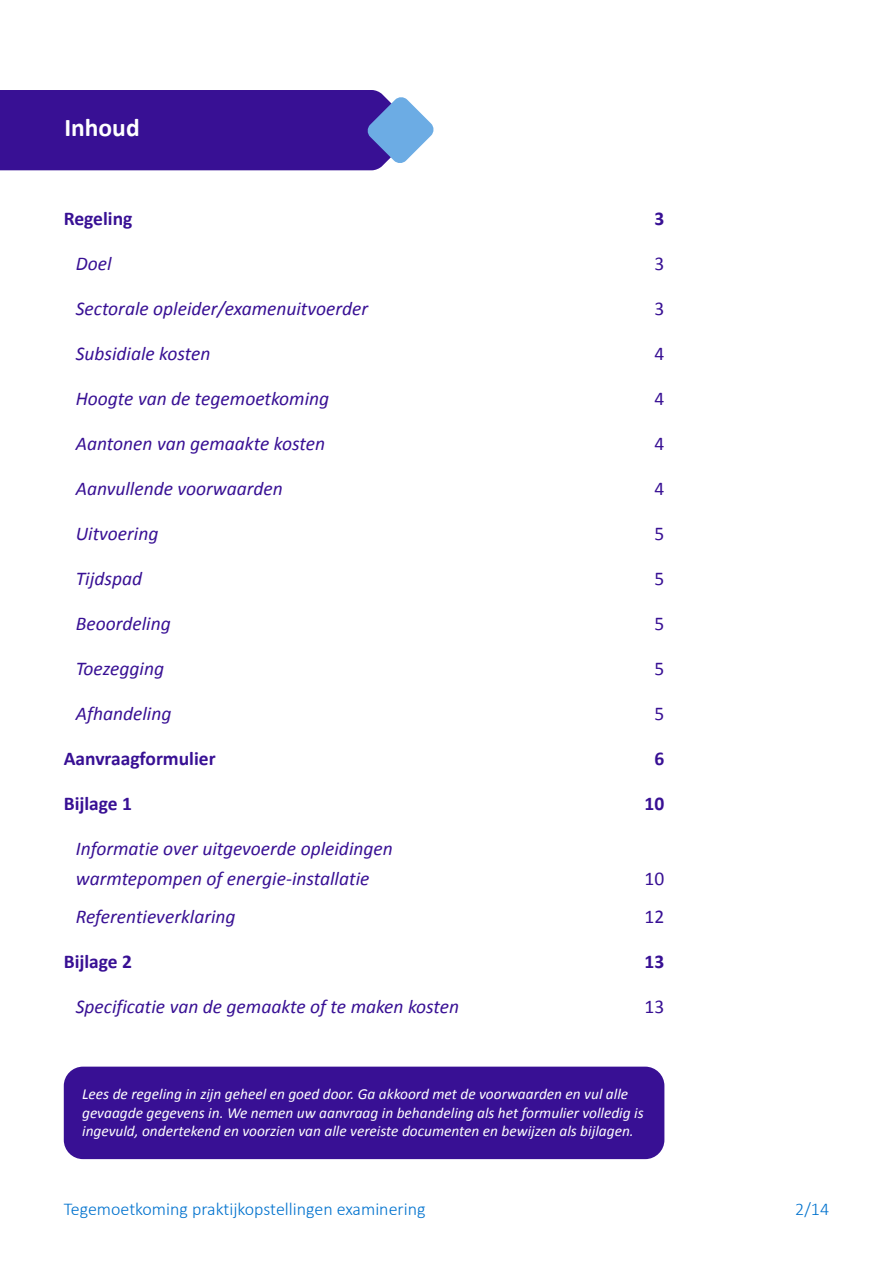
<style>
.page{position:relative;width:893px;height:1263px;background:#fff}
.page>*{position:absolute;margin:0;border:0;box-sizing:border-box;transform-origin:0 0}
.t1{font:700 25.5px "Calibri";color:#fff}
.Inleiding{font:italic 19.5px/30px "Calibri";color:#381094}
.Inleiding-2{font:700 19.5px "Calibri";color:#381094}
.Inleiding-3{font:19.5px "Calibri";color:#381094}
.t2{font:300 18px "Calibri";color:#0072ce}
.t3{font:italic 15.3px/18.5px "Calibri";color:#fff}
</style>
<div class="page">
<div style="left:64px;top:1067px;width:600px;height:92px;background:#381094;border-radius:19px"></div>
<svg style="left:0;top:90px;width:434px;height:80px;background:#45279f"></svg>
<h2 class="t1" style="left:64px;top:109px;width:77px">Inhoud</h2>
<p class="Inleiding-2" style="left:64px;top:205px;width:70px">Regeling</p>
<p class="Inleiding-2" style="left:654px;top:205px;width:11px">3</p>
<p class="Inleiding" style="left:76px;top:248px;width:37px">Doel</p>
<p class="Inleiding-3" style="left:654px;top:250px;width:11px">3</p>
<p class="Inleiding" style="left:76px;top:293px;width:294px">Sectorale opleider/examenuitvoerder</p>
<p class="Inleiding-3" style="left:654px;top:295px;width:11px">3</p>
<p class="Inleiding" style="left:76px;top:338px;width:136px">Subsidiale kosten</p>
<p class="Inleiding-3" style="left:654px;top:340px;width:11px">4</p>
<p class="Inleiding" style="left:76px;top:383px;width:255px">Hoogte van de tegemoetkoming</p>
<p class="Inleiding-3" style="left:654px;top:385px;width:11px">4</p>
<p class="Inleiding" style="left:76px;top:428px;width:251px">Aantonen van gemaakte kosten</p>
<p class="Inleiding-3" style="left:654px;top:430px;width:11px">4</p>
<p class="Inleiding" style="left:76px;top:473px;width:209px">Aanvullende voorwaarden</p>
<p class="Inleiding-3" style="left:654px;top:475px;width:11px">4</p>
<p class="Inleiding" style="left:76px;top:518px;width:84px">Uitvoering</p>
<p class="Inleiding-3" style="left:654px;top:520px;width:11px">5</p>
<p class="Inleiding" style="left:76px;top:563px;width:68px">Tijdspad</p>
<p class="Inleiding-3" style="left:654px;top:565px;width:11px">5</p>
<p class="Inleiding" style="left:76px;top:608px;width:96px">Beoordeling</p>
<p class="Inleiding-3" style="left:654px;top:610px;width:11px">5</p>
<p class="Inleiding" style="left:76px;top:653px;width:90px">Toezegging</p>
<p class="Inleiding-3" style="left:654px;top:655px;width:11px">5</p>
<p class="Inleiding" style="left:76px;top:698px;width:97px">Afhandeling</p>
<p class="Inleiding-3" style="left:654px;top:700px;width:11px">5</p>
<p class="Inleiding-2" style="left:64px;top:745px;width:153px">Aanvraagformulier</p>
<p class="Inleiding-2" style="left:654px;top:745px;width:11px">6</p>
<p class="Inleiding-2" style="left:64px;top:790px;width:70px">Bijlage 1</p>
<p class="Inleiding-2" style="left:645px;top:790px;width:21px">10</p>
<p class="Inleiding" style="left:76px;top:833px;width:319px">Informatie over uitgevoerde opleidingen warmtepompen of energie-installatie</p>
<p class="Inleiding-3" style="left:645px;top:865px;width:21px">10</p>
<p class="Inleiding" style="left:76px;top:900px;width:161px">Referentieverklaring</p>
<p class="Inleiding-3" style="left:645px;top:902px;width:21px">12</p>
<p class="Inleiding-2" style="left:64px;top:947px;width:70px">Bijlage 2</p>
<p class="Inleiding-2" style="left:645px;top:947px;width:21px">13</p>
<p class="Inleiding" style="left:76px;top:990px;width:385px">Specificatie van de gemaakte of te maken kosten</p>
<p class="Inleiding-3" style="left:645px;top:992px;width:21px">13</p>
<p class="t3" style="left:82px;top:1084px;width:563px">Lees de regeling in zijn geheel en goed door. Ga akkoord met de voorwaarden en vul alle gevaagde gegevens in. We nemen uw aanvraag in behandeling als het formulier volledig is ingevuld, ondertekend en voorzien van alle vereiste documenten en bewijzen als bijlagen.</p>
<p class="t2" style="left:64px;top:1198px;width:363px">Tegemoetkoming praktijkopstellingen examinering</p>
<p class="t2" style="left:795px;top:1198px;width:35px">2/14</p>
</div>
